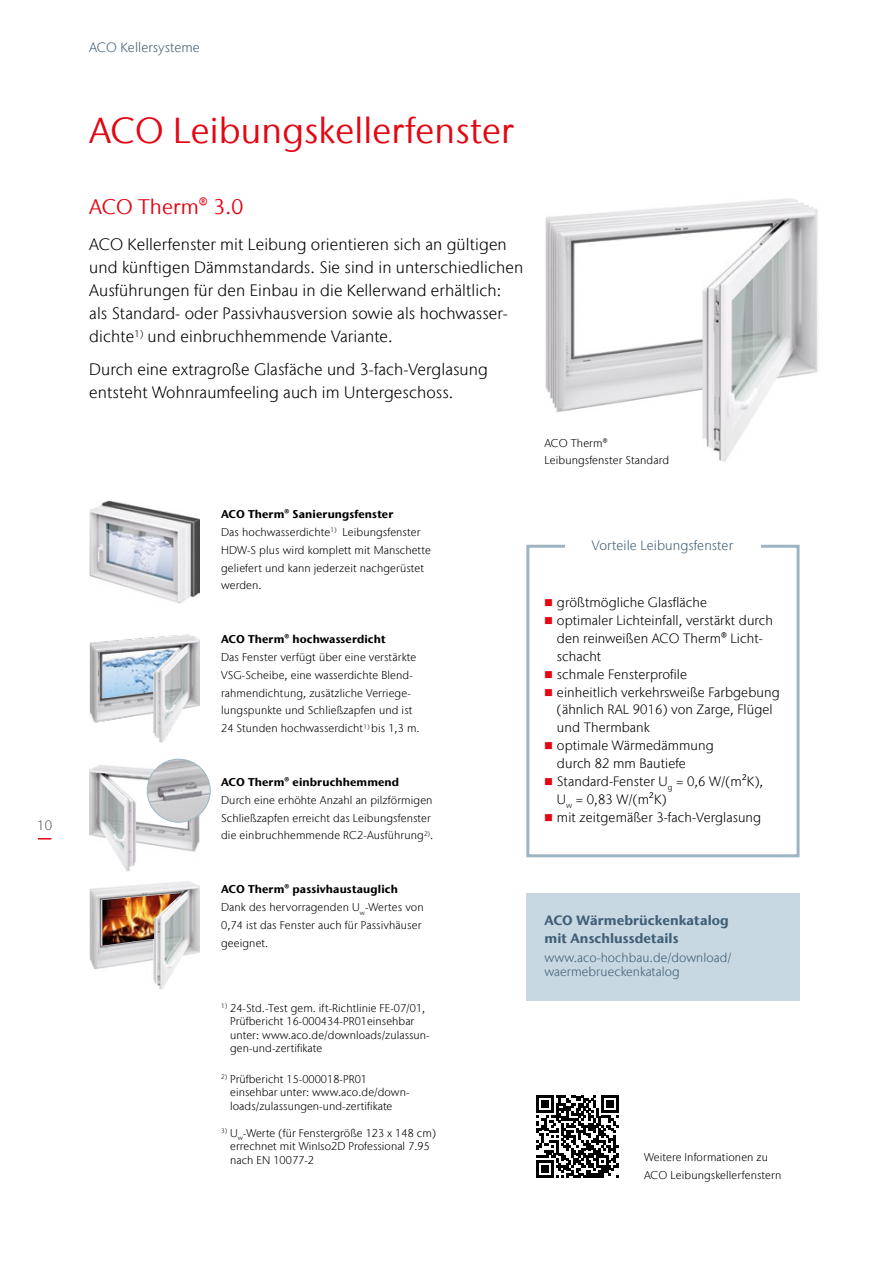
<style>
.page{position:relative;width:893px;height:1263px;background:#fff}
.page>*{position:absolute;margin:0;border:0;box-sizing:border-box;transform-origin:0 0}
.t1{font:36px "Stone Sans IIITC Com";letter-spacing:.005em;color:#e30613}
.t2{font:21px "Stone Sans IIITC Com";letter-spacing:.005em;color:#e30613}
.t3{font:300 16.5px/23.1px "Stone Sans IIITC Com";letter-spacing:.005em;color:#000}
.t4{font:300 13.5px/17.9px "Stone Sans IIITC Com";letter-spacing:.005em;color:#000}
.t5{font:700 13.5px/17.9px "Stone Sans IIITC Com";letter-spacing:.005em;color:#415f77}
.t6{font:300 13.5px "Stone Sans IIITC Com";letter-spacing:.005em;color:#415f77}
.t7{font:300 13.5px "Stone Sans IIITC Com";color:#575756}
.t8{font:300 12.75px/13.5px "Stone Sans IIITC Com";letter-spacing:.005em;color:#415f77}
.t9{font:300 11.25px/17.9px "Stone Sans IIITC Com";letter-spacing:.01em;color:#000}
.t10{font:700 11.25px "Stone Sans IIITC Com";letter-spacing:.01em;color:#000}
.s1{font-weight:700}
.s2{color:#e30613}
.s3{font-weight:400}
</style>
<div class="page">
<img style="left:89px;top:634px;width:111px;height:109px">
<img style="left:103px;top:648px;width:76px;height:50px">
<img style="left:89px;top:500px;width:111px;height:103px">
<img style="left:89px;top:764px;width:111px;height:108px">
<img style="left:147px;top:759px;width:63px;height:63px;border-radius:32px">
<div style="left:147px;top:759px;width:64px;height:63px;border:1px solid #9db5c3;border-radius:50%"></div>
<img style="left:545px;top:198px;width:273px;height:264px">
<img style="left:89px;top:881px;width:111px;height:108px">
<img style="left:102px;top:893px;width:79px;height:53px">
<div style="left:526px;top:545px;width:274px;height:312px;border:3px solid #9db5c3"></div>
<div style="left:565px;top:527px;width:196px;height:36px;background:#fff"></div>
<div style="left:526px;top:893px;width:273px;height:107px;background:#c7d8e2"></div>
<svg style="left:536px;top:1095px;width:82px;height:83px"></svg>
<svg style="left:38px;top:838px;width:13px;height:1px"></svg>
<p class="t7" style="left:37px;top:816px;width:16px">10</p>
<p class="t6" style="left:89px;top:38px;width:112px">ACO Kellersysteme</p>
<h1 class="t1" style="left:89px;top:108px;width:426px">ACO Leibungskellerfenster</h1>
<h2 class="t2" style="left:89px;top:194px;width:155px">ACO Therm® 3.0</h2>
<p class="t3" style="left:89px;top:233px;width:435px">ACO Kellerfenster mit Leibung orientieren sich an gültigen und künftigen Dämmstandards. Sie sind in unterschiedlichen Ausführungen für den Einbau in die Kellerwand erhältlich: als Standard- oder Passivhausversion sowie als hochwasser&shy;dichte<sup>1)</sup> und einbruchhemmende Variante.</p>
<h3 class="t3" style="left:89px;top:358px;width:400px">Durch eine extragroße Glasfäche und 3-fach-Verglasung entsteht Wohnraumfeeling auch im Untergeschoss.</h3>
<p class="t9" style="left:221px;top:505px;width:211px"><span class="s1">ACO Therm® Sanierungsfenster<br></span>Das hochwasserdichte<sup>1)</sup> Leibungsfenster HDW-S plus wird komplett mit Manschette geliefert und kann jederzeit nachgerüstet werden.</p>
<p class="t10" style="left:221px;top:632px;width:166px">ACO Therm® hochwasserdicht</p>
<p class="t9" style="left:221px;top:648px;width:200px">Das Fenster verfügt über eine verstärkte VSG-Scheibe, eine wasserdichte Blend&shy;rahmendichtung, zusätzliche Verriege&shy;lungspunkte und Schließzapfen und ist 24 Stunden hochwasserdicht<sup>1)</sup> bis 1,3 m.</p>
<p class="t10" style="left:221px;top:775px;width:180px">ACO Therm® einbruchhemmend</p>
<p class="t9" style="left:221px;top:791px;width:214px">Durch eine erhöhte Anzahl an pilzförmigen<br>Schließzapfen erreicht das Leibungsfenster die einbruchhemmende RC2-Ausführung<sup>2)</sup>.</p>
<p class="t9" style="left:221px;top:880px;width:204px"><span class="s1">ACO Therm® passivhaustauglich<br></span>Dank des hervorragenden U<sub>w</sub>-Wertes von<br>0,74 ist das Fenster auch für Passivhäuser geeignet.</p>
<p class="t9" style="left:230px;top:1001px;width:201px;line-height:13.5px;text-indent:-9px"><sup>1)</sup> 24-Std.-Test gem. ift-Richtlinie FE-07/01, Prüfbericht 16-000434-PR01einsehbar unter: www.aco.de/downloads/zulassun&shy;gen-und-zertifikate</p>
<p class="t9" style="left:230px;top:1072px;width:181px;line-height:13.5px;text-indent:-9px"><sup>2)</sup> Prüfbericht 15-000018-PR01 einsehbar unter: www.aco.de/down&shy;loads/zulassungen-und-zertifikate</p>
<p class="t9" style="left:230px;top:1126px;width:207px;line-height:13.5px;text-indent:-9px"><sup>3)</sup> U<sub>w</sub>-Werte (für Fenstergröße 123 x 148 cm) errechnet mit WinIso2D Professional 7.95 nach EN 10077-2</p>
<p class="t9" style="left:544px;top:434px;width:126px">ACO Therm®<br>Leibungsfenster Standard</p>
<p class="t6" style="left:592px;top:537px;width:143px">Vorteile Leibungsfenster</p>
<p class="t4" style="left:544px;top:593px;width:164px"><span class="s2">■</span> größtmögliche Glasfläche</p>
<p class="t4" style="left:557px;top:611px;width:218px;text-indent:-13px"><span class="s2">■</span> optimaler Lichteinfall, verstärkt durch den reinweißen ACO Therm<span class="s3">®</span> Licht&shy;schacht</p>
<p class="t4" style="left:544px;top:665px;width:144px"><span class="s2">■</span> schmale Fensterprofile</p>
<p class="t4" style="left:557px;top:683px;width:224px;text-indent:-13px"><span class="s2">■</span> einheitlich verkehrsweiße Farbgebung (ähnlich RAL 9016) von Zarge, Flügel und Thermbank</p>
<p class="t4" style="left:557px;top:736px;width:158px;text-indent:-13px"><span class="s2">■</span> optimale Wärmedämmung durch 82 mm Bautiefe</p>
<p class="t4" style="left:557px;top:772px;width:208px;text-indent:-13px"><span class="s2">■</span> Standard-Fenster U<sub>g</sub> = 0,6 W/(m²K),<br>U<sub>w</sub> = 0,83 W/(m²K)</p>
<p class="t4" style="left:544px;top:808px;width:218px"><span class="s2">■</span> mit zeitgemäßer 3-fach-Verglasung</p>
<p class="t5" style="left:544px;top:911px;width:186px">ACO Wärmebrückenkatalog mit Anschlussdetails</p>
<p class="t8" style="left:544px;top:951px;width:189px">www.aco-hochbau.de/download/ waermebrueckenkatalog</p>
<p class="t9" style="left:644px;top:1148px;width:139px">Weitere Informationen zu<br>ACO Leibungskellerfenstern</p>
</div>
